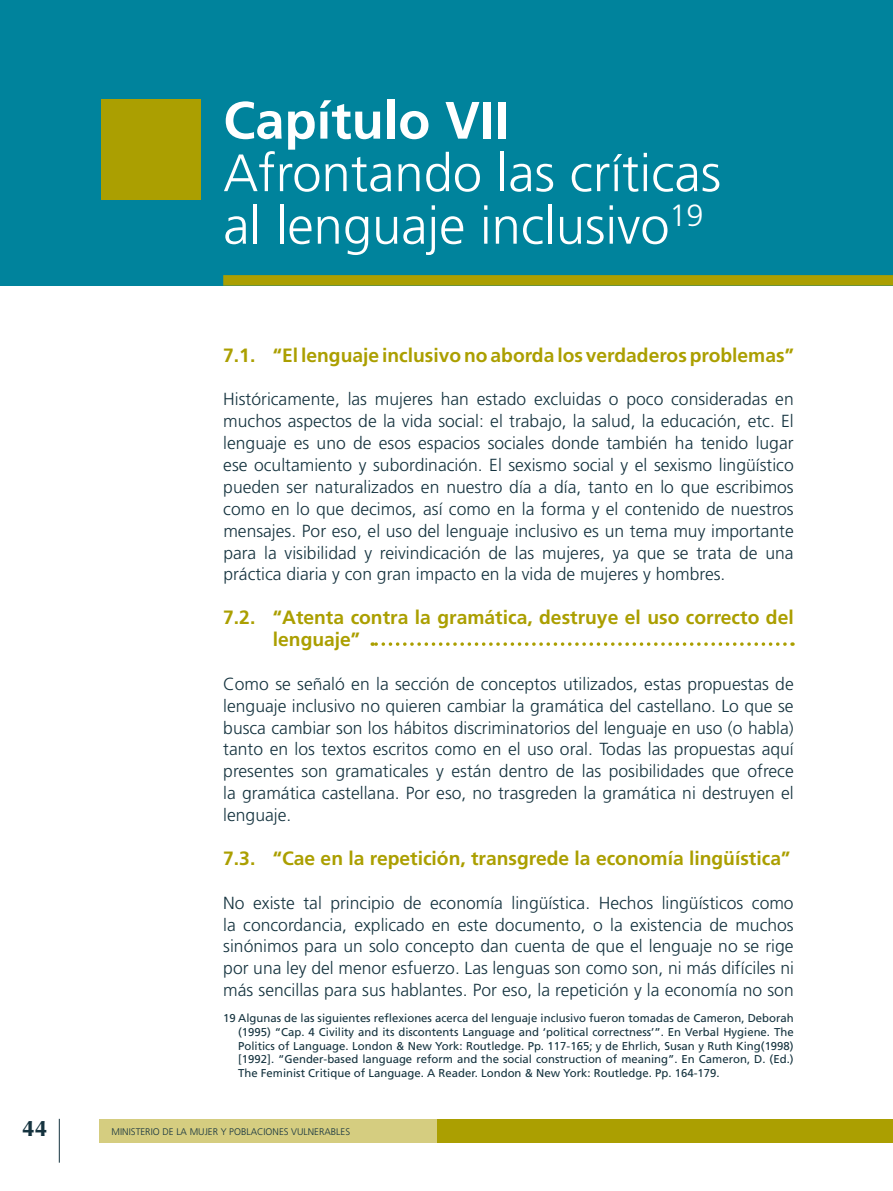
<style>
.page{position:relative;width:893px;height:1191px;background:#fff}
.page>*{position:absolute;margin:0;border:0;box-sizing:border-box;transform-origin:0 0}
.t1{font:300 52.5px/52.5px "Frutiger LT Std";color:#fff}
.t2{font:700 22.75px "CG Omega";color:#15333f}
.t3{font:700 19.25px/21.9px "Frutiger LT Std";color:#ab9f01}
.t4{font:300 17.5px/21.9px "Frutiger LT Std";color:#15333f;text-align:justify}
.t5{font:11.38px/13.7px "Frutiger LT Std";color:#15333f;text-align:justify}
.t6{font:300 9.62px "Frutiger LT Std";color:#15333f}
.s1{font-weight:700}
</style>
<div class="page">
<hr style="left:59px;top:1118px;width:1px;height:44px;background:#15333f">
<div style="left:401px;top:1119px;width:492px;height:24px;background:#ab9f01"></div>
<div style="left:99px;top:1119px;width:338px;height:24px;background:#d5cd80"></div>
<div style="left:0;top:0;width:893px;height:286px;background:#00839c"></div>
<div style="left:223px;top:275px;width:670px;height:11px;background:#ab9f01"></div>
<div style="left:101px;top:99px;width:99px;height:101px;background:#ab9f01"></div>
<svg style="left:372px;top:642px;width:413px;height:4px"></svg>
<p class="t1" style="left:223px;top:95px;width:499px"><span class="s1">Capítulo VII<br></span>Afrontando las críticas al lenguaje inclusivo<sup>19</sup></p>
<p class="t3" style="left:223px;top:344px;width:572px">7.1. “El lenguaje inclusivonoaborda los verdaderosproblemas”</p>
<p class="t4" style="left:223px;top:388px;width:572px">Históricamente, las mujeres han estado excluidas o poco consideradas en muchos aspectos de la vida social: el trabajo, la salud, la educación, etc. El lenguaje es uno de esos espacios sociales donde también ha tenido lugar ese ocultamiento y subordinación. El sexismo social y el sexismo lingüístico pueden ser naturalizados en nuestro día a día, tanto en lo que escribimos como en lo que decimos, así como en la forma y el contenido de nuestros mensajes. Por eso, el uso del lenguaje inclusivo es un tema muy importante para la visibilidad y reivindicación de las mujeres, ya que se trata de una práctica diaria y con gran impacto en la vida de mujeres y hombres.</p>
<p class="t3" style="left:273px;top:606px;width:522px;text-indent:-50px">7.2. “Atenta contra la gramática, destruye el uso correcto del lenguaje”</p>
<p class="t4" style="left:223px;top:673px;width:572px">Como se señaló en la sección de conceptos utilizados, estas propuestas de lenguaje inclusivo no quieren cambiar la gramática del castellano. Lo que se busca cambiar son los hábitos discriminatorios del lenguaje en uso (o habla) tanto en los textos escritos como en el uso oral. Todas las propuestas aquí presentes son gramaticales y están dentro de las posibilidades que ofrece la gramática castellana. Por eso, no trasgreden la gramática ni destruyen el lenguaje.</p>
<p class="t3" style="left:223px;top:847px;width:569px">7.3. “Cae en la repetición, transgrede la economía lingüística”</p>
<p class="t4" style="left:223px;top:892px;width:572px">No existe tal principio de economía lingüística. Hechos lingüísticos como la concordancia, explicado en este documento, o la existencia de muchos sinónimos para un solo concepto dan cuenta de que el lenguaje no se rige por una ley del menor esfuerzo. Las lenguas son como son, ni más difíciles ni más sencillas para sus hablantes. Por eso, la repetición y la economía no son</p>
<p class="t5" style="left:238px;top:1011px;width:557px;text-indent:-15px">19 Algunas de las siguientes reflexiones acerca del lenguaje inclusivo fueron tomadas de Cameron, Deborah (1995) “Cap. 4 Civility and its discontents Language and ‘political correctness’”. En Verbal Hygiene. The Politics of Language. London &amp; New York: Routledge. Pp. 117-165; y de Ehrlich, Susan y Ruth King(1998) [1992]. “Gender-based language reform and the social construction of meaning”. En Cameron, D. (Ed.)<br>The Feminist Critique of Language. A Reader. London &amp; New York: Routledge. Pp. 164-179.</p>
<p class="t2" style="left:22px;top:1114px;width:27px">44</p>
<p class="t6" style="left:112px;top:1126px;width:240px">MINISTERIO DE LA MUJER Y POBLACIONES VULNERABLES</p>
</div>
